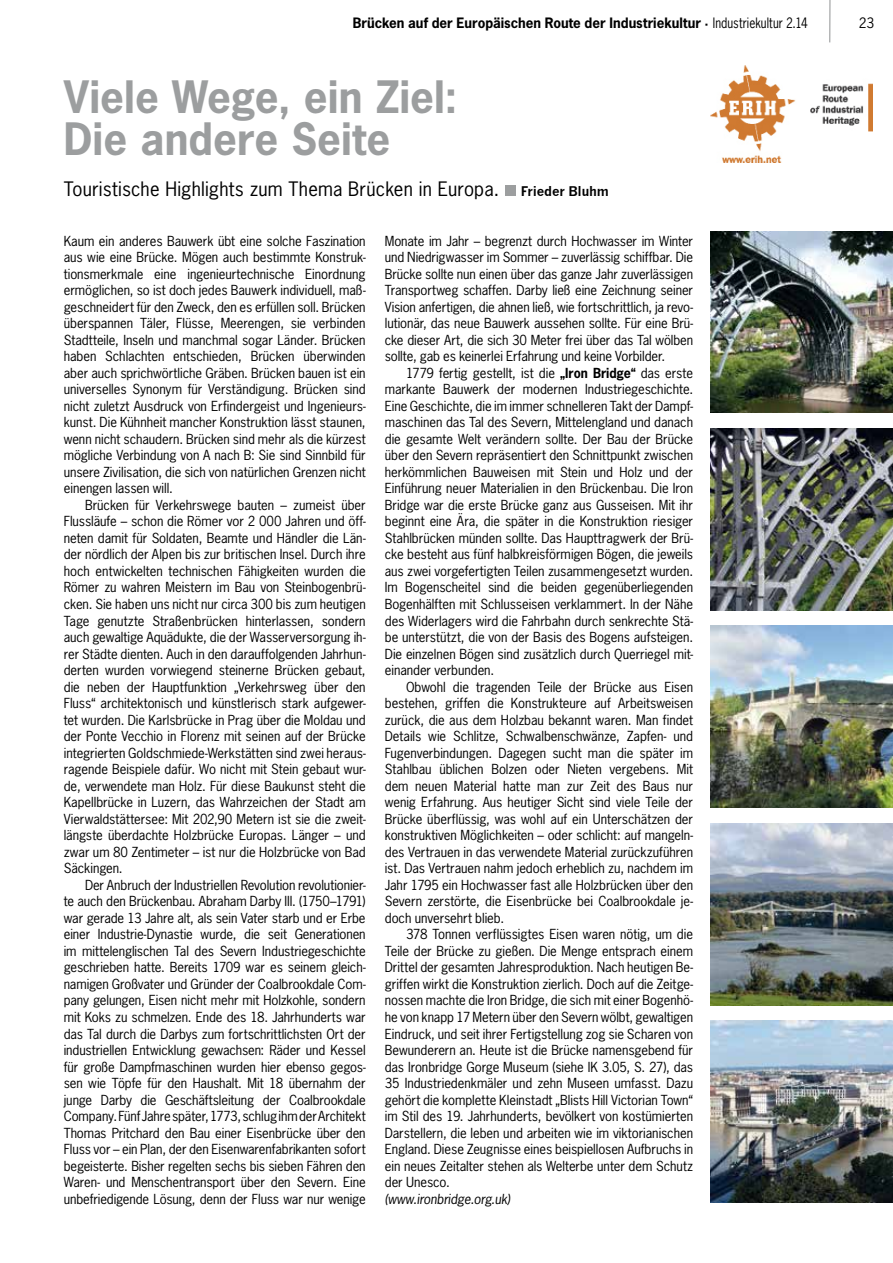
<style>
.page{position:relative;width:893px;height:1263px;background:#fff}
.page>*{position:absolute;margin:0;border:0;box-sizing:border-box;transform-origin:0 0}
.t1{font:700 42px/42px "News Gothic Std";color:#9c9e9f}
.t2{font:18.75px "News Gothic Std";letter-spacing:.01em;color:#000}
.t3{font:700 13.5px "News Gothic Std";color:#000}
.t4{font:13.5px "News Gothic Std";color:#000}
.t5{font:13.05px/16.5px "News Gothic Std";letter-spacing:-.005em;color:#000;text-align:justify}
.t6{font:italic 13.05px "News Gothic Std";letter-spacing:-.005em;color:#000}
.s1{font-weight:400}
.s2{font-family:"News Gothic";font-weight:700;font-size:13.05px}
.s3{font-weight:700}
</style>
<div class="page">
<hr style="left:829px;top:0;width:2px;height:42px;background:#9c9e9f">
<div style="left:505px;top:186px;width:10px;height:10px;background:#9c9e9f"></div>
<img style="left:711px;top:66px;width:162px;height:96px">
<img style="left:710px;top:231px;width:183px;height:182px">
<img style="left:710px;top:428px;width:183px;height:182px">
<img style="left:710px;top:626px;width:183px;height:182px">
<img style="left:710px;top:823px;width:183px;height:182px">
<img style="left:710px;top:1020px;width:183px;height:182px">
<p class="t3" style="left:353px;top:13px;width:457px">Brücken auf der Europäischen Route der Industriekultur · <span class="s1">Industriekultur 2.14</span></p>
<p class="t4" style="left:859px;top:14px;width:17px">23</p>
<h1 class="t1" style="left:64px;top:76px;width:395px">Viele Wege, ein Ziel:<br>Die andere Seite</h1>
<h2 class="t2" style="left:64px;top:177px;width:546px">Touristische Highlights zum Thema Brücken in Europa. <span class="s2">Frieder Bluhm</span></h2>
<p class="t5" style="left:64px;top:232px;width:303px">Kaum ein anderes Bauwerk übt eine solche Faszination aus wie eine Brücke. Mögen auch bestimmte Konstruk&shy;tionsmerkmale eine ingenieurtechnische Einordnung ermöglichen, so ist doch jedes Bauwerk individuell, maß&shy;geschneidert für den Zweck, den es erfüllen soll. Brücken überspannen Täler, Flüsse, Meerengen, sie verbinden Stadtteile, Inseln und manchmal sogar Länder. Brücken haben Schlachten entschieden, Brücken überwinden aber auch sprichwörtliche Gräben. Brücken bauen ist ein universelles Synonym für Verständigung. Brücken sind nicht zuletzt Ausdruck von Erfindergeist und Ingenieurs&shy;kunst. Die Kühnheit mancher Konstruktion lässt staunen, wenn nicht schaudern. Brücken sind mehr als die kürzest mögliche Verbindung von A nach B: Sie sind Sinnbild für unsere Zivilisation, die sich von natürlichen Grenzen nicht einengen lassen will.</p>
<p class="t5" style="left:64px;top:497px;width:303px;text-indent:21px">Brücken für Verkehrswege bauten – zumeist über Flussläufe – schon die Römer vor 2 000 Jahren und öff&shy;neten damit für Soldaten, Beamte und Händler die Län&shy;der nördlich der Alpen bis zur britischen Insel. Durch ihre hoch entwickelten technischen Fähigkeiten wurden die Römer zu wahren Meistern im Bau von Steinbogenbrü&shy;cken. Sie haben uns nicht nur circa 300 bis zum heutigen Tage genutzte Straßenbrücken hinterlassen, sondern auch gewaltige Aquädukte, die der Wasserversorgung ih&shy;rer Städte dienten. Auch in den darauffolgenden Jahrhun&shy;derten wurden vorwiegend steinerne Brücken gebaut, die neben der Hauptfunktion „Verkehrsweg über den Fluss“ architektonisch und künstlerisch stark aufgewer&shy;tet wurden. Die Karlsbrücke in Prag über die Moldau und der Ponte Vecchio in Florenz mit seinen auf der Brücke integrierten Goldschmiede-Werkstätten sind zwei heraus&shy;ragende Beispiele dafür. Wo nicht mit Stein gebaut wur&shy;de, verwendete man Holz. Für diese Baukunst steht die Kapellbrücke in Luzern, das Wahrzeichen der Stadt am Vierwaldstättersee: Mit 202,90 Metern ist sie die zweit&shy;längste überdachte Holzbrücke Europas. Länger – und zwar um 80 Zentimeter – ist nur die Holzbrücke von Bad Säckingen.</p>
<p class="t5" style="left:64px;top:876px;width:303px;text-indent:21px">Der Anbruch der Industriellen Revolution revolutionier&shy;te auch den Brückenbau. Abraham Darby III. (1750–1791) war gerade 13 Jahre alt, als sein Vater starb und er Erbe einer Industrie-Dynastie wurde, die seit Generationen im mittelenglischen Tal des Severn Industriegeschichte geschrieben hatte. Bereits 1709 war es seinem gleich&shy;namigen Großvater und Gründer der Coalbrookdale Com&shy;pany gelungen, Eisen nicht mehr mit Holzkohle, sondern mit Koks zu schmelzen. Ende des 18. Jahrhunderts war das Tal durch die Darbys zum fortschrittlichsten Ort der industriellen Entwicklung gewachsen: Räder und Kessel für große Dampfmaschinen wurden hier ebenso gegos&shy;sen wie Töpfe für den Haushalt. Mit 18 übernahm der junge Darby die Geschäftsleitung der Coalbrookdale Company. Fünf Jahre später, 1773, schlug ihm der Architekt Thomas Pritchard den Bau einer Eisenbrücke über den Fluss vor – ein Plan, der den Eisenwarenfabrikanten sofort begeisterte. Bisher regelten sechs bis sieben Fähren den Waren- und Menschentransport über den Severn. Eine unbefriedigende Lösung, denn der Fluss war nur wenige</p>
<p class="t5" style="left:385px;top:232px;width:310px">Monate im Jahr – begrenzt durch Hochwasser im Winter und Niedrigwasser im Sommer – zuverlässig schiffbar. Die Brücke sollte nun einen über das ganze Jahr zuverlässigen Transportweg schaffen. Darby ließ eine Zeichnung seiner Vision anfertigen, die ahnen ließ, wie fortschrittlich, ja revo&shy;lutionär, das neue Bauwerk aussehen sollte. Für eine Brü&shy;cke dieser Art, die sich 30 Meter frei über das Tal wölben sollte, gab es keinerlei Erfahrung und keine Vorbilder.</p>
<p class="t5" style="left:385px;top:364px;width:310px;text-indent:21px">1779 fertig gestellt, ist die <span class="s3">„Iron Bridge“</span> das erste markante Bauwerk der modernen Industriegeschichte.<br>Eine Geschichte, die im immer schnelleren Takt der Dampf&shy;maschinen das Tal des Severn, Mittelengland und danach die gesamte Welt verändern sollte. Der Bau der Brücke über den Severn repräsentiert den Schnittpunkt zwischen herkömmlichen Bauweisen mit Stein und Holz und der Einführung neuer Materialien in den Brückenbau. Die Iron Bridge war die erste Brücke ganz aus Gusseisen. Mit ihr beginnt eine Ära, die später in die Konstruktion riesiger Stahlbrücken münden sollte. Das Haupttragwerk der Brü&shy;cke besteht aus fünf halbkreisförmigen Bögen, die jeweils aus zwei vorgefertigten Teilen zusammengesetzt wurden.<br>Im Bogenscheitel sind die beiden gegenüberliegenden Bogenhälften mit Schlusseisen verklammert. In der Nähe des Widerlagers wird die Fahrbahn durch senkrechte Stä&shy;be unterstützt, die von der Basis des Bogens aufsteigen.<br>Die einzelnen Bögen sind zusätzlich durch Querriegel mit&shy;einander verbunden.</p>
<p class="t5" style="left:385px;top:678px;width:310px;text-indent:21px">Obwohl die tragenden Teile der Brücke aus Eisen bestehen, griffen die Konstrukteure auf Arbeitsweisen zurück, die aus dem Holzbau bekannt waren. Man findet Details wie Schlitze, Schwalbenschwänze, Zapfen- und Fugenverbindungen. Dagegen sucht man die später im Stahlbau üblichen Bolzen oder Nieten vergebens. Mit dem neuen Material hatte man zur Zeit des Baus nur wenig Erfahrung. Aus heutiger Sicht sind viele Teile der Brücke überflüssig, was wohl auf ein Unterschätzen der konstruktiven Möglichkeiten – oder schlicht: auf mangeln&shy;des Vertrauen in das verwendete Material zurückzuführen ist. Das Vertrauen nahm jedoch erheblich zu, nachdem im Jahr 1795 ein Hochwasser fast alle Holzbrücken über den Severn zerstörte, die Eisenbrücke bei Coalbrookdale je&shy;doch unversehrt blieb.</p>
<p class="t5" style="left:385px;top:926px;width:310px;text-indent:21px">378 Tonnen verflüssigtes Eisen waren nötig, um die Teile der Brücke zu gießen. Die Menge entsprach einem Drittel der gesamten Jahresproduktion. Nach heutigen Be&shy;griffen wirkt die Konstruktion zierlich. Doch auf die Zeitge&shy;nossen machte die Iron Bridge, die sich mit einer Bogenhö&shy;he von knapp 17 Metern über den Severn wölbt, gewaltigen Eindruck, und seit ihrer Fertigstellung zog sie Scharen von Bewunderern an. Heute ist die Brücke namensgebend für das Ironbridge Gorge Museum (siehe IK 3.05, S. 27), das 35 Industriedenkmäler und zehn Museen umfasst. Dazu gehört die komplette Kleinstadt „Blists Hill Victorian Town“ im Stil des 19. Jahrhunderts, bevölkert von kostümierten Darstellern, die leben und arbeiten wie im viktorianischen England. Diese Zeugnisse eines beispiellosen Aufbruchs in ein neues Zeitalter stehen als Welterbe unter dem Schutz der Unesco.</p>
<p class="t6" style="left:385px;top:1190px;width:127px">(www.ironbridge.org.uk)</p>
</div>
